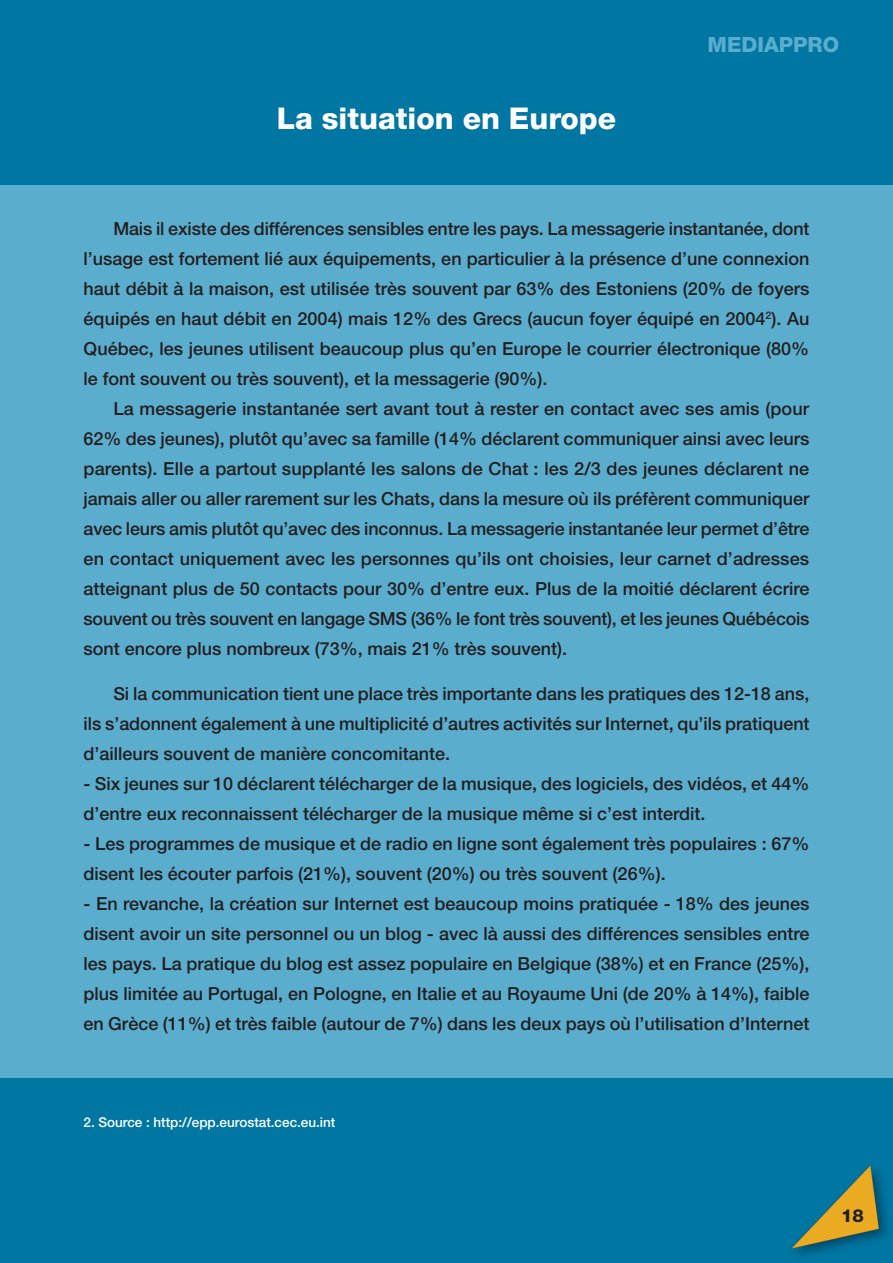
<style>
.page{position:relative;width:893px;height:1263px;background:#fff}
.page>*{position:absolute;margin:0;border:0;box-sizing:border-box;transform-origin:0 0}
.t1{font:800 30px "Helvetica Neue";color:#fff}
.t2{font:800 21px "Helvetica Neue";color:#5badce}
.t3{font:500 18px/30px "Helvetica Neue";color:#231f20;text-align:justify}
.t4{font:800 18px "Helvetica Neue";color:#231f20}
.t5{font:500 13.5px "Helvetica Neue";color:#fff}
</style>
<div class="page">
<div style="left:0;top:0;width:892px;height:200px;background:#0076a3"></div>
<div style="left:0;top:1063px;width:892px;height:200px;background:#0076a3"></div>
<div style="left:0;top:185px;width:892px;height:893px;background:#5badce"></div>
<img style="left:795px;top:1173px;width:92px;height:82px">
<svg style="left:791px;top:1165px;width:88px;height:84px"></svg>
<h1 class="t1" style="left:277px;top:107px;width:341px">La situation en Europe</h1>
<p class="t2" style="left:707px;top:37px;width:133px">MEDIAPPRO</p>
<p class="t3" style="left:84px;top:216px;width:727px;text-indent:30px">Mais il existe des différences sensibles entre les pays. La messagerie instantanée, dont l’usage est fortement lié aux équipements, en particulier à la présence d’une connexion haut débit à la maison, est utilisée très souvent par 63% des Estoniens (20% de foyers équipés en haut débit en 2004) mais 12% des Grecs (aucun foyer équipé en 2004<sup>2</sup>). Au Québec, les jeunes utilisent beaucoup plus qu’en Europe le courrier électronique (80% le font souvent ou très souvent), et la messagerie (90%).</p>
<p class="t3" style="left:84px;top:396px;width:727px;text-indent:30px">La messagerie instantanée sert avant tout à rester en contact avec ses amis (pour 62% des jeunes), plutôt qu’avec sa famille (14% déclarent communiquer ainsi avec leurs parents). Elle a partout supplanté les salons de Chat : les 2/3 des jeunes déclarent ne jamais aller ou aller rarement sur les Chats, dans la mesure où ils préfèrent communiquer avec leurs amis plutôt qu’avec des inconnus. La messagerie instantanée leur permet d’être en contact uniquement avec les personnes qu’ils ont choisies, leur carnet d’adresses atteignant plus de 50 contacts pour 30% d’entre eux. Plus de la moitié déclarent écrire souvent ou très souvent en langage SMS (36% le font très souvent), et les jeunes Québécois sont encore plus nombreux (73%, mais 21% très souvent).</p>
<p class="t3" style="left:84px;top:681px;width:727px;text-indent:30px">Si la communication tient une place très importante dans les pratiques des 12-18 ans, ils s’adonnent également à une multiplicité d’autres activités sur Internet, qu’ils pratiquent d’ailleurs souvent de manière concomitante.</p>
<p class="t3" style="left:84px;top:771px;width:727px">- Six jeunes sur 10 déclarent télécharger de la musique, des logiciels, des vidéos, et 44% d’entre eux reconnaissent télécharger de la musique même si c’est interdit.</p>
<p class="t3" style="left:84px;top:831px;width:727px">- Les programmes de musique et de radio en ligne sont également très populaires : 67% disent les écouter parfois (21%), souvent (20%) ou très souvent (26%).</p>
<p class="t3" style="left:84px;top:891px;width:727px">- En revanche, la création sur Internet est beaucoup moins pratiquée - 18% des jeunes disent avoir un site personnel ou un blog - avec là aussi des différences sensibles entre les pays. La pratique du blog est assez populaire en Belgique (38%) et en France (25%), plus limitée au Portugal, en Pologne, en Italie et au Royaume Uni (de 20% à 14%), faible en Grèce (11%) et très faible (autour de 7%) dans les deux pays où l’utilisation d’Internet</p>
<p class="t5" style="left:84px;top:1118px;width:253px">2. Source : http://epp.eurostat.cec.eu.int</p>
<p class="t4" style="left:841px;top:1209px;width:24px">18</p>
</div>
